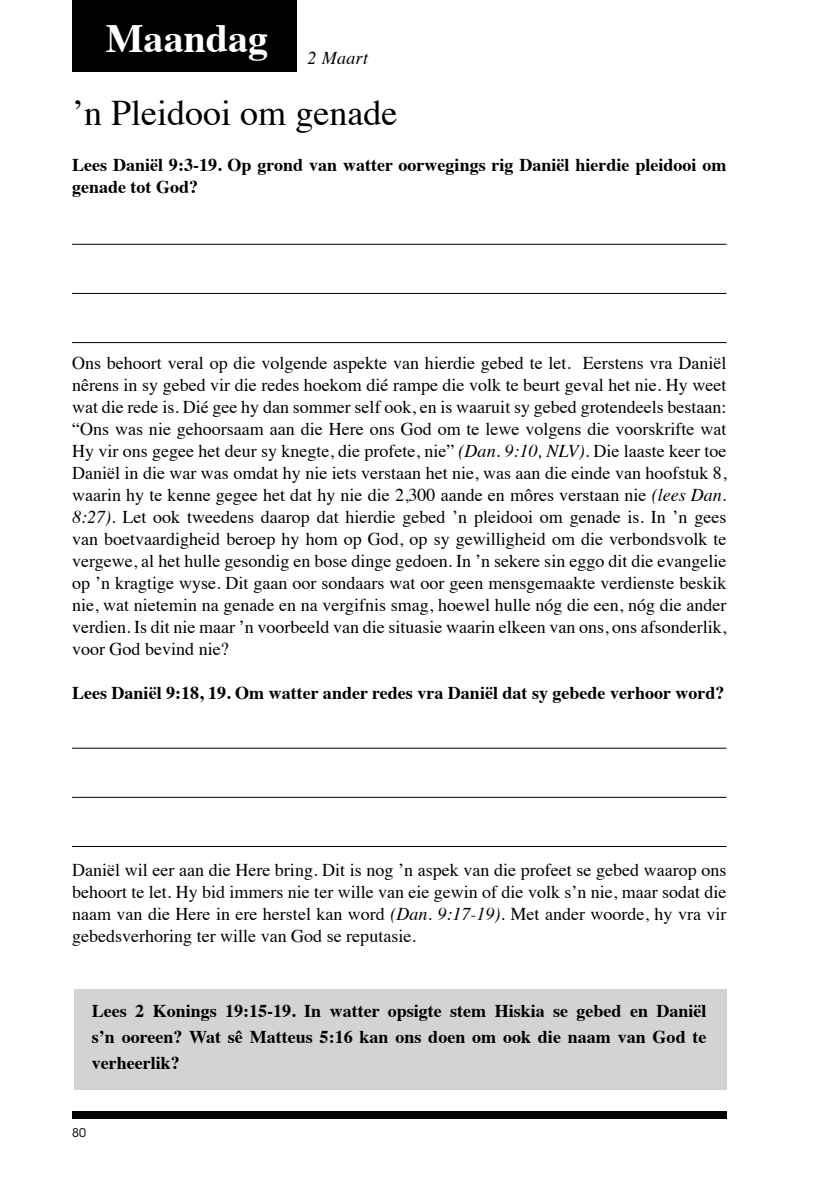
<style>
.page{position:relative;width:840px;height:1191px;background:#fff}
.page>*{position:absolute;margin:0;border:0;box-sizing:border-box;transform-origin:0 0}
.t1{font:700 40px "Times";color:#fff}
.t2{font:36px "Times";color:#000}
.t3{font:18px/22px "Times";color:#000;text-align:justify}
.t4{font:700 18px/26px "Times";color:#000}
.t5{font:italic 18px "Times";letter-spacing:.02em;color:#000}
.t6{font:12px "ITC Avant Garde Std";color:#000}
.s1{font-style:italic}
</style>
<div class="page">
<div style="left:72px;top:1111px;width:654px;height:8px;background:#000"></div>
<div style="left:72px;top:0;width:225px;height:71px;background:#000"></div>
<hr style="left:72px;top:293px;width:654px;height:1px;background:#000">
<hr style="left:72px;top:797px;width:654px;height:1px;background:#000">
<hr style="left:72px;top:342px;width:654px;height:1px;background:#000">
<hr style="left:72px;top:846px;width:654px;height:1px;background:#000">
<hr style="left:72px;top:244px;width:654px;height:1px;background:#000">
<hr style="left:72px;top:747px;width:654px;height:1px;background:#000">
<div style="left:74px;top:989px;width:652px;height:101px;background:#d1d3d4"></div>
<h1 class="t1" style="left:106px;top:0;width:164px">Maandag</h1>
<p class="t5" style="left:307px;top:42px;width:62px">2 Maart</p>
<h2 class="t2" style="left:72px;top:80px;width:326px">’n Pleidooi om genade</h2>
<p class="t4" style="left:72px;top:152px;width:655px;line-height:22px">Lees Daniël 9:3-19. Op grond van watter oorwegings rig Daniël hierdie pleidooi om genade tot God?</p>
<p class="t3" style="left:72px;top:351px;width:655px">Ons behoort veral op die volgende aspekte van hierdie gebed te let. Eerstens vra Daniël nêrens in sy gebed vir die redes hoekom dié rampe die volk te beurt geval het nie. Hy weet wat die rede is. Dié gee hy dan sommer self ook, en is waaruit sy gebed grotendeels bestaan: “Ons was nie gehoorsaam aan die Here ons God om te lewe volgens die voorskrifte wat Hy vir ons gegee het deur sy knegte, die profete, nie” <span class="s1">(Dan. 9:10, NLV).</span> Die laaste keer toe Daniël in die war was omdat hy nie iets verstaan het nie, was aan die einde van hoofstuk 8, waarin hy te kenne gegee het dat hy nie die 2,300 aande en môres verstaan nie <span class="s1">(lees Dan.<br>8:27).</span> Let ook tweedens daarop dat hierdie gebed ’n pleidooi om genade is. In ’n gees van boetvaardigheid beroep hy hom op God, op sy gewilligheid om die verbondsvolk te vergewe, al het hulle gesondig en bose dinge gedoen. In ’n sekere sin eggo dit die evangelie op ’n kragtige wyse. Dit gaan oor sondaars wat oor geen mensgemaakte verdienste beskik nie, wat nietemin na genade en na vergifnis smag, hoewel hulle nóg die een, nóg die ander verdien. Is dit nie maar ’n voorbeeld van die situasie waarin elkeen van ons, ons afsonderlik, voor God bevind nie?</p>
<p class="t4" style="left:72px;top:678px;width:653px">Lees Daniël 9:18, 19. Om watter ander redes vra Daniël dat sy gebede verhoor word?</p>
<p class="t3" style="left:72px;top:857px;width:655px">Daniël wil eer aan die Here bring. Dit is nog ’n aspek van die profeet se gebed waarop ons behoort te let. Hy bid immers nie ter wille van eie gewin of die volk s’n nie, maar sodat die naam van die Here in ere herstel kan word <span class="s1">(Dan. 9:17-19)</span>. Met ander woorde, hy vra vir gebedsverhoring ter wille van God se reputasie.</p>
<p class="t4" style="left:92px;top:996px;width:616px;text-align:justify">Lees 2 Konings 19:15-19. In watter opsigte stem Hiskia se gebed en Daniël s’n ooreen? Wat sê Matteus 5:16 kan ons doen om ook die naam van God te verheerlik?</p>
<p class="t6" style="left:72px;top:1125px;width:15px">80</p>
</div>
